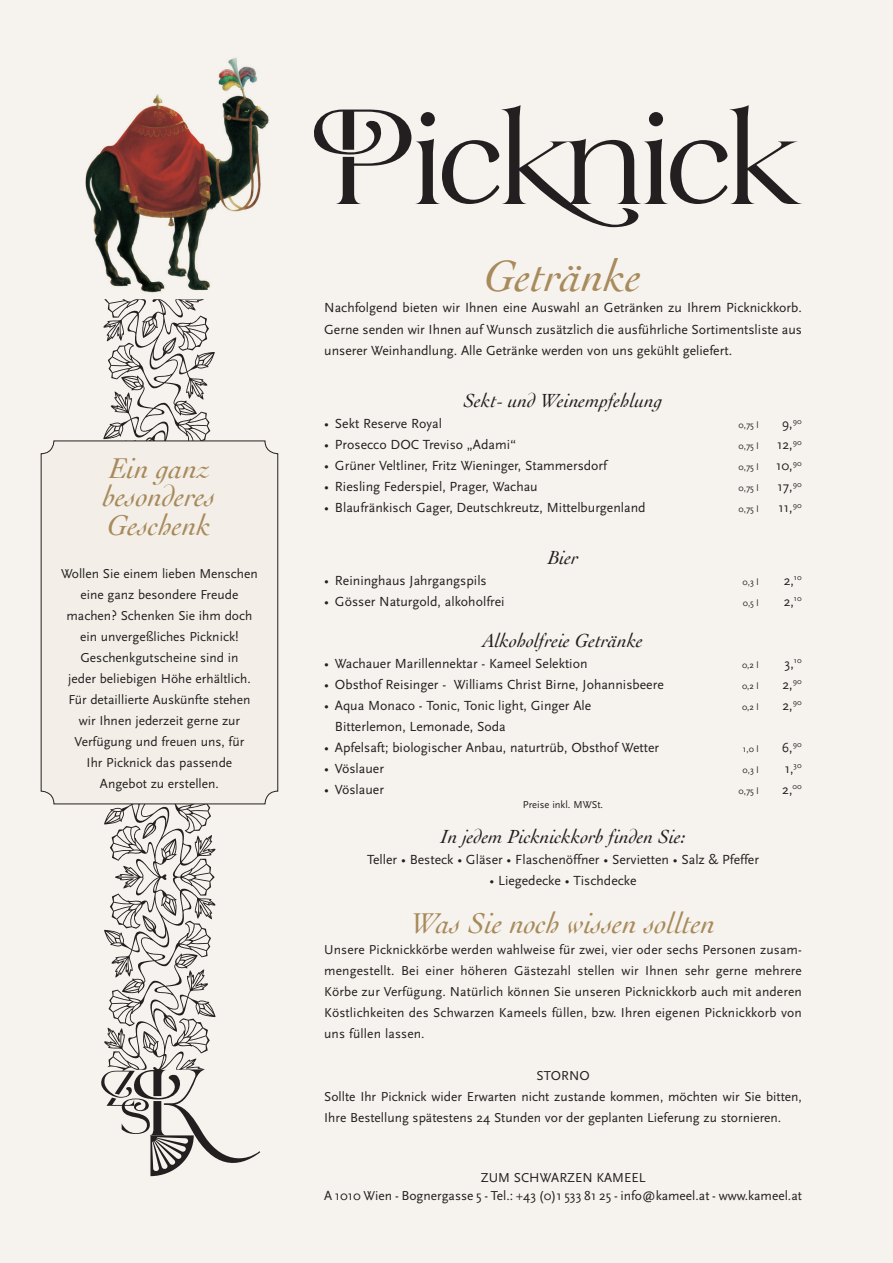
<style>
.page{position:relative;width:893px;height:1263px;background:#f6f3ee}
.page>*{position:absolute;margin:0;border:0;box-sizing:border-box;transform-origin:0 0}
.t1{font:700 178.5px "Lawrence";color:#231f20}
.t2{font:italic 45.9px "Cochin";color:#a88a5b}
.t3{font:italic 30px/28.5px "Cochin";color:#a88a5b}
.t4{font:italic 19.95px "Cochin";color:#231f20}
.t5{font:13.8px/21.5px "Scala Sans";color:#231f20;text-align:justify}
.t6{font:13.5px/21px "Scala Sans";color:#231f20;text-align:center}
.t7{font:10.5px "Scala Sans";color:#231f20}
.t8{font:9.15px "Scala Sans";color:#231f20}
.s1{font-size:13.8px}
</style>
<div class="page">
<img style="left:85px;top:58px;width:184px;height:235px">
<svg style="left:100px;top:299px;width:160px;height:877px"></svg>
<div style="left:41px;top:441px;width:237px;height:363px;background:#f3efe8;border-radius:13px"></div>
<div style="left:41px;top:441px;width:237px;height:363px;border:1px solid #231f20;border-radius:13px"></div>
<h3 class="t3" style="left:103px;top:452px;width:114px">Ein ganz besonderes<br>Geschenk</h3>
<p class="t6" style="left:61px;top:564px;width:198px">Wollen Sie einem lieben Menschen eine ganz besondere Freude machen? Schenken Sie ihm doch ein unvergeßliches Picknick!<br>Geschenkgutscheine sind in<br>jeder beliebigen Höhe erhältlich.<br>Für detaillierte Auskünfte stehen wir Ihnen jederzeit gerne zur<br>Verfügung und freuen uns, für<br>Ihr Picknick das passende<br>Angebot zu erstellen.</p>
<h1 class="t1" style="left:333px;top:77px;width:466px">Picknick</h1>
<h2 class="t2" style="left:484px;top:245px;width:159px">Getränke</h2>
<p class="t5" style="left:324px;top:297px;width:479px">Nachfolgend bieten wir Ihnen eine Auswahl an Getränken zu Ihrem Picknickkorb.<br>Gerne senden wir Ihnen auf Wunsch zusätzlich die ausführliche Sortimentsliste aus unserer Weinhandlung. Alle Getränke werden von uns gekühlt geliefert.</p>
<h3 class="t4" style="left:464px;top:387px;width:200px">Sekt- und Weinempfehlung</h3>
<p class="t5" style="left:324px;top:413px;width:119px">• Sekt Reserve Royal</p>
<p class="t8" style="left:738px;top:420px;width:22px">0,75 l</p>
<p class="t5" style="left:782px;top:413px;width:21px">9,<sup>90</sup></p>
<p class="t5" style="left:324px;top:434px;width:193px">• Prosecco DOC Treviso „Adami“</p>
<p class="t8" style="left:738px;top:441px;width:22px">0,75 l</p>
<p class="t5" style="left:777px;top:434px;width:26px">12,<sup>90</sup></p>
<p class="t5" style="left:324px;top:455px;width:284px">• Grüner Veltliner, Fritz Wieninger, Stammersdorf</p>
<p class="t8" style="left:738px;top:462px;width:65px">0,75 l <span class="s1">10,</span><sup>90</sup></p>
<p class="t5" style="left:324px;top:476px;width:215px">• Riesling Federspiel, Prager, Wachau</p>
<p class="t8" style="left:738px;top:483px;width:22px">0,75 l</p>
<p class="t5" style="left:777px;top:476px;width:26px">17,<sup>90</sup></p>
<p class="t5" style="left:324px;top:497px;width:323px">• Blaufränkisch Gager, Deutschkreutz, Mittelburgenland</p>
<p class="t8" style="left:738px;top:504px;width:22px">0,75 l</p>
<p class="t5" style="left:778px;top:497px;width:25px">11,<sup>90</sup></p>
<h3 class="t4" style="left:548px;top:544px;width:32px">Bier</h3>
<p class="t5" style="left:324px;top:570px;width:164px">• Reininghaus Jahrgangspils</p>
<p class="t8" style="left:743px;top:577px;width:18px">0,3 l</p>
<p class="t5" style="left:784px;top:570px;width:19px">2,<sup>10</sup></p>
<p class="t5" style="left:324px;top:591px;width:182px">• Gösser Naturgold, alkoholfrei</p>
<p class="t8" style="left:743px;top:598px;width:18px">0,5 l</p>
<p class="t5" style="left:784px;top:591px;width:19px">2,<sup>10</sup></p>
<h3 class="t4" style="left:483px;top:627px;width:162px">Alkoholfreie Getränke</h3>
<p class="t5" style="left:324px;top:653px;width:265px">• Wachauer Marillennektar - Kameel Selektion</p>
<p class="t8" style="left:742px;top:660px;width:18px">0,2 l</p>
<p class="t5" style="left:784px;top:653px;width:19px">3,<sup>10</sup></p>
<p class="t5" style="left:324px;top:674px;width:341px">• Obsthof Reisinger - Williams Christ Birne, Johannisbeere</p>
<p class="t8" style="left:742px;top:681px;width:18px">0,2 l</p>
<p class="t5" style="left:782px;top:674px;width:21px">2,<sup>90</sup></p>
<p class="t5" style="left:324px;top:695px;width:269px">• Aqua Monaco - Tonic, Tonic light, Ginger Ale</p>
<p class="t8" style="left:742px;top:702px;width:18px">0,2 l</p>
<p class="t5" style="left:782px;top:695px;width:21px">2,<sup>90</sup></p>
<p class="t5" style="left:335px;top:716px;width:172px">Bitterlemon, Lemonade, Soda</p>
<p class="t5" style="left:324px;top:737px;width:336px">• Apfelsaft; biologischer Anbau, naturtrüb, Obsthof Wetter</p>
<p class="t8" style="left:743px;top:744px;width:17px">1,0 l</p>
<p class="t5" style="left:782px;top:737px;width:21px">6,<sup>90</sup></p>
<p class="t5" style="left:324px;top:758px;width:61px">• Vöslauer</p>
<p class="t8" style="left:743px;top:765px;width:18px">0,3 l</p>
<p class="t5" style="left:785px;top:758px;width:18px">1,<sup>30</sup></p>
<p class="t5" style="left:324px;top:779px;width:61px">• Vöslauer</p>
<p class="t8" style="left:738px;top:786px;width:22px">0,75 l</p>
<p class="t5" style="left:782px;top:779px;width:21px">2,<sup>00</sup></p>
<p class="t7" style="left:523px;top:798px;width:82px">Preise inkl. MWSt.</p>
<h3 class="t4" style="left:441px;top:823px;width:246px">In jedem Picknickkorb finden Sie:</h3>
<p class="t5" style="left:367px;top:849px;width:393px">Teller • Besteck • Gläser • Flaschenöffner • Servietten • Salz &amp; Pfeffer</p>
<p class="t5" style="left:490px;top:870px;width:149px">• Liegedecke • Tischdecke</p>
<h3 class="t3" style="left:410px;top:908px;width:307px">Was Sie noch wissen sollten</h3>
<p class="t6" style="left:324px;top:940px;width:479px;text-align:justify">Unsere Picknickkörbe werden wahlweise für zwei, vier oder sechs Personen zusam&shy;mengestellt. Bei einer höheren Gästezahl stellen wir Ihnen sehr gerne mehrere Körbe zur Verfügung. Natürlich können Sie unseren Picknickkorb auch mit anderen Köstlichkeiten des Schwarzen Kameels füllen, bzw. Ihren eigenen Picknickkorb von uns füllen lassen.</p>
<p class="t6" style="left:324px;top:1066px;width:479px;text-align:left;text-indent:212px">STORNO<br>Sollte Ihr Picknick wider Erwarten nicht zustande kommen, möchten wir Sie bitten,<br>Ihre Bestellung spätestens 24 Stunden vor der geplanten Lieferung zu stornieren.</p>
<p class="t6" style="left:324px;top:1169px;width:479px;line-height:18px">ZUM SCHWARZEN KAMEEL<br>A 1010 Wien - Bognergasse 5 - Tel.: +43 (0)1 533 81 25 - info@kameel.at - www.kameel.at</p>
</div>
